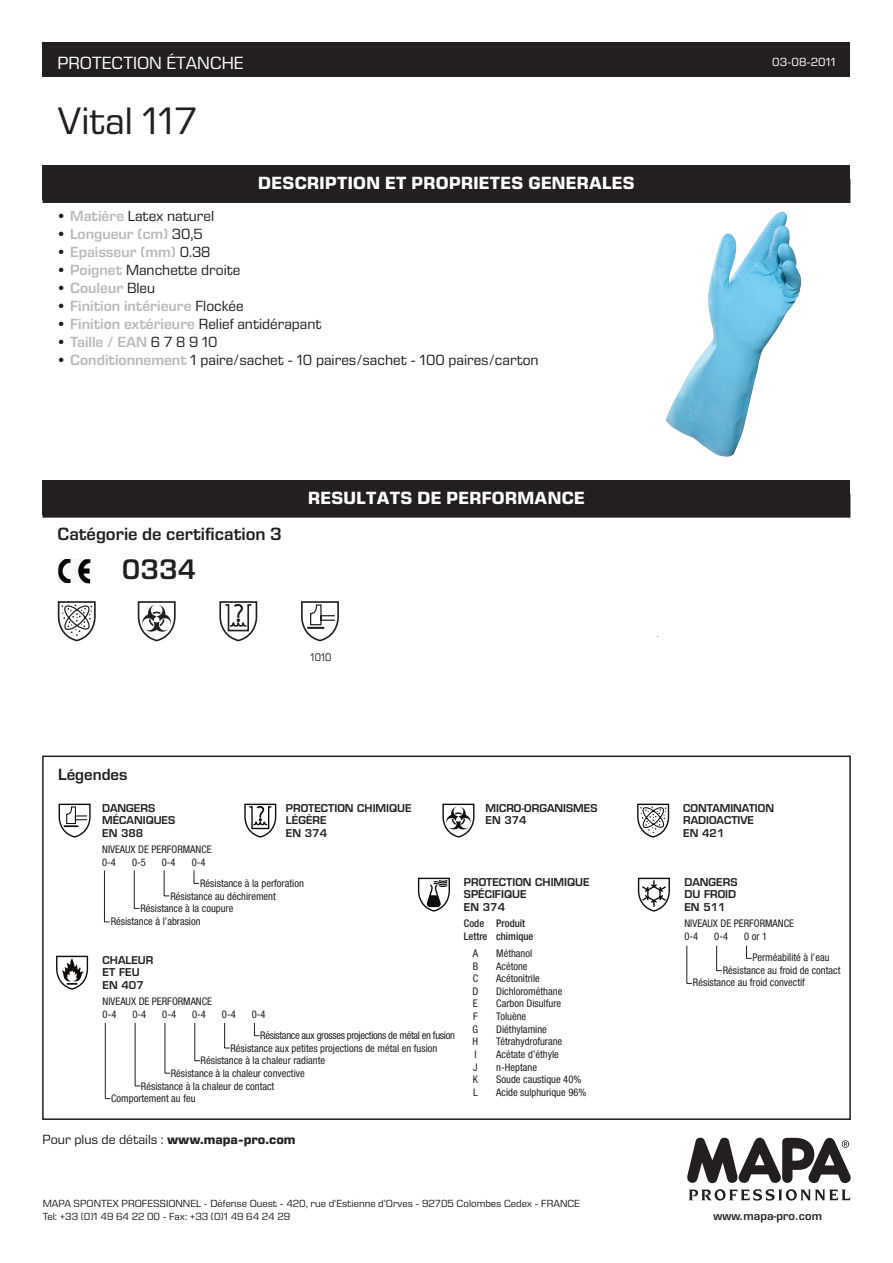
<style>
.page{position:relative;width:893px;height:1263px;background:#fff}
.page>*{position:absolute;margin:0;border:0;box-sizing:border-box;transform-origin:0 0}
._03__Nom_produit{font:39px "Eurostile Next LT Pro";color:#231f20}
._02__CE_nombre{font:600 28.8px "Eurostile Next LT Pro";color:#231f20}
._08__Titre_bandeau_n{font:700 18px "Eurostile Next LT Pro";letter-spacing:.02em;color:#fff}
._01__Certif_category{font:600 18px "Eurostile Next LT Pro";color:#231f20}
.t1{font:18px "Eurostile Next LT Pro";color:#fff}
.t2{font:600 15px "Eurostile Next LT Pro";color:#b8b9bc}
.t3{font:15px "Eurostile Next LT Pro";color:#231f20}
.t4{font:600 15px "Eurostile";color:#231f20}
.adresse_web{font:13.5px "Eurostile Next LT Pro";color:#231f20}
.t5{font:12px "Eurostile Next LT Pro";color:#fff}
.performances{font:11.25px "Eurostile Next LT Pro";color:#231f20;scale:.9 1}
.t6{font:600 11.1px "Eurostile";color:#231f20}
.t7{font:condensed 10.5px/12.6px "Helvetica Neue LT Std";color:#231f20}
.t8{font:600 10.5px/12.6px "Eurostile";color:#231f20}
.t9{font:10.5px "Eurostile Next LT Pro";color:#231f20}
.t10{font:condensed 10.5px/21.1px "Helvetica Neue LT Std";letter-spacing:-.03em;color:#231f20}
.t11{font:500 condensed 10.5px/12.6px "Helvetica Neue LT Std";color:#231f20}
.t12{font:condensed 7.5px "Helvetica Neue LT Std";color:#231f20;scale:.9 1}
.s1{font-weight:700}
.s2{font-weight:600;color:#b8b9bc}
.s3{font-weight:700;color:#231f20}
.s4{font-weight:400;color:#231f20}
</style>
<div class="page">
<svg style="left:687px;top:1138px;width:164px;height:62px"></svg>
<svg style="left:59px;top:804px;width:32px;height:34px"></svg>
<svg style="left:56px;top:956px;width:32px;height:34px"></svg>
<svg style="left:418px;top:878px;width:32px;height:34px"></svg>
<svg style="left:442px;top:804px;width:32px;height:34px"></svg>
<svg style="left:244px;top:804px;width:32px;height:34px"></svg>
<hr style="left:104px;top:870px;width:1px;height:52px;background:#231f20">
<hr style="left:134px;top:870px;width:1px;height:38px;background:#231f20">
<svg style="left:164px;top:870px;width:5px;height:26px"></svg>
<svg style="left:194px;top:870px;width:5px;height:14px"></svg>
<hr style="left:105px;top:1023px;width:1px;height:75px;background:#231f20">
<hr style="left:135px;top:1023px;width:1px;height:63px;background:#231f20">
<hr style="left:165px;top:1023px;width:1px;height:50px;background:#231f20">
<hr style="left:194px;top:1023px;width:1px;height:37px;background:#231f20">
<svg style="left:224px;top:1023px;width:6px;height:26px"></svg>
<svg style="left:254px;top:1023px;width:6px;height:13px"></svg>
<svg style="left:638px;top:878px;width:32px;height:34px"></svg>
<svg style="left:637px;top:804px;width:32px;height:34px"></svg>
<hr style="left:686px;top:946px;width:1px;height:37px;background:#231f20">
<svg style="left:716px;top:946px;width:6px;height:25px"></svg>
<svg style="left:746px;top:946px;width:6px;height:13px"></svg>
<div style="left:42px;top:755px;width:809px;height:365px;border:2px solid #231f20"></div>
<div style="left:43px;top:43px;width:807px;height:34px;background:#231f20"></div>
<img style="left:58px;top:559px;width:32px;height:24px">
<div style="left:43px;top:166px;width:807px;height:34px;background:#231f20"></div>
<div style="left:43px;top:179px;width:807px;height:24px;background:#231f20"></div>
<div style="left:43px;top:480px;width:807px;height:34px;background:#231f20"></div>
<div style="left:43px;top:494px;width:807px;height:24px;background:#231f20"></div>
<img style="left:665px;top:212px;width:136px;height:245px">
<svg style="left:301px;top:601px;width:38px;height:40px"></svg>
<svg style="left:219px;top:601px;width:38px;height:40px"></svg>
<svg style="left:138px;top:601px;width:38px;height:40px"></svg>
<svg style="left:58px;top:601px;width:38px;height:40px"></svg>
<p class="t1" style="left:57px;top:53px;width:188px">PROTECTION ÉTANCHE</p>
<p class="_03__Nom_produit" style="left:57px;top:99px;width:141px">Vital 117</p>
<p class="_08__Titre_bandeau_n" style="left:258px;top:173px;width:378px">DESCRIPTION ET PROPRIETES GENERALES</p>
<p class="t3" style="left:57px;top:207px;width:158px"><span class="s1">•</span> <span class="s2">Matière</span> Latex naturel</p>
<p class="t2" style="left:57px;top:225px;width:147px"><span class="s3">•</span> Longueur (cm) <span class="s4">30,5</span></p>
<p class="t2" style="left:57px;top:243px;width:155px"><span class="s3">•</span> Epaisseur (mm) <span class="s4">0.38</span></p>
<p class="t3" style="left:57px;top:261px;width:185px"><span class="s1">•</span> <span class="s2">Poignet</span> Manchette droite</p>
<p class="t2" style="left:57px;top:279px;width:99px"><span class="s3">•</span> Couleur <span class="s4">Bleu</span></p>
<p class="t2" style="left:57px;top:297px;width:188px"><span class="s3">•</span> Finition intérieure <span class="s4">Flockée</span></p>
<p class="t2" style="left:57px;top:315px;width:266px"><span class="s3">•</span> Finition extérieure <span class="s4">Relief antidérapant</span></p>
<p class="t2" style="left:57px;top:333px;width:162px"><span class="s3">•</span> Taille / EAN <span class="s4">6 7 8 9 10</span></p>
<p class="t3" style="left:57px;top:351px;width:483px"><span class="s1">•</span> <span class="s2">Conditionnement</span> 1 paire/sachet - 10 paires/sachet - 100 paires/carton</p>
<p class="t5" style="left:772px;top:55px;width:65px">03-08-2011</p>
<p class="_01__Certif_category" style="left:57px;top:524px;width:226px">Catégorie de certification 3</p>
<p class="_02__CE_nombre" style="left:122px;top:553px;width:76px">0334</p>
<p class="_08__Titre_bandeau_n" style="left:308px;top:487px;width:278px">RESULTATS DE PERFORMANCE</p>
<p class="performances" style="left:311px;top:651px;width:25px">1010</p>
<p class="t4" style="left:58px;top:765px;width:71px">Légendes</p>
<p class="t8" style="left:286px;top:801px;width:127px">PROTECTION CHIMIQUE<br>LÉGÈRE<br>EN 374</p>
<p class="t8" style="left:486px;top:801px;width:113px">MICRO-ORGANISMES<br>EN 374</p>
<p class="t8" style="left:102px;top:801px;width:75px">DANGERS<br>MÉCANIQUES<br>EN 388</p>
<p class="t7" style="left:102px;top:843px;width:111px">NIVEAUX DE PERFORMANCE<br>0-4</p>
<p class="t7" style="left:132px;top:856px;width:15px">0-5</p>
<p class="t7" style="left:162px;top:856px;width:15px">0-4</p>
<p class="t7" style="left:200px;top:851px;width:105px;line-height:21.1px;text-indent:-9px">0-4<br>Résistance à la perforation</p>
<p class="t7" style="left:170px;top:890px;width:107px">Résistance au déchirement</p>
<p class="t7" style="left:141px;top:902px;width:94px">Résistance à la coupure</p>
<p class="t7" style="left:111px;top:915px;width:91px">Résistance à l’abrasion</p>
<p class="t8" style="left:464px;top:875px;width:127px">PROTECTION CHIMIQUE<br>SPÉCIFIQUE<br>EN 374</p>
<p class="t11" style="left:464px;top:917px;width:71px">Code Produit<br>Lettre chimique</p>
<p class="t7" style="left:473px;top:947px;width:7px">A</p>
<p class="t7" style="left:496px;top:947px;width:38px">Méthanol</p>
<p class="t7" style="left:473px;top:959px;width:7px">B</p>
<p class="t7" style="left:496px;top:959px;width:33px">Acétone</p>
<p class="t7" style="left:473px;top:972px;width:7px">C</p>
<p class="t7" style="left:496px;top:972px;width:45px">Acétonitrile</p>
<p class="t7" style="left:472px;top:985px;width:7px">D</p>
<p class="t7" style="left:496px;top:985px;width:68px">Dichlorométhane</p>
<p class="t7" style="left:473px;top:997px;width:6px">E</p>
<p class="t7" style="left:496px;top:997px;width:66px">Carbon Disulfure</p>
<p class="t7" style="left:473px;top:1010px;width:6px">F</p>
<p class="t7" style="left:496px;top:1010px;width:32px">Toluène</p>
<p class="t7" style="left:473px;top:1022px;width:7px">G</p>
<p class="t7" style="left:496px;top:1022px;width:52px">Diéthylamine</p>
<p class="t7" style="left:473px;top:1035px;width:7px">H</p>
<p class="t7" style="left:496px;top:1035px;width:68px">Tétrahydrofurane</p>
<p class="t7" style="left:474px;top:1048px;width:4px">I</p>
<p class="t7" style="left:496px;top:1048px;width:64px">Acétate d’éthyle</p>
<p class="t7" style="left:473px;top:1060px;width:6px">J</p>
<p class="t7" style="left:496px;top:1060px;width:42px">n-Heptane</p>
<p class="t7" style="left:473px;top:1073px;width:7px">K</p>
<p class="t7" style="left:496px;top:1073px;width:87px">Soude caustique 40%</p>
<p class="t7" style="left:473px;top:1086px;width:6px">L</p>
<p class="t7" style="left:496px;top:1086px;width:92px">Acide sulphurique 96%</p>
<p class="t8" style="left:103px;top:953px;width:52px">CHALEUR<br>ET FEU<br>EN 407</p>
<p class="t7" style="left:103px;top:995px;width:111px">NIVEAUX DE PERFORMANCE<br>0-4</p>
<p class="t7" style="left:132px;top:1008px;width:15px">0-4</p>
<p class="t7" style="left:162px;top:1008px;width:15px">0-4</p>
<p class="t7" style="left:192px;top:1008px;width:15px">0-4</p>
<p class="t7" style="left:222px;top:1008px;width:15px">0-4</p>
<p class="t10" style="left:260px;top:1004px;width:196px;text-indent:-9px">0-4<br>Résistance aux grosses projections de métal en fusion</p>
<p class="t7" style="left:230px;top:1042px;width:208px">Résistance aux petites projections de métal en fusion</p>
<p class="t7" style="left:201px;top:1054px;width:126px">Résistance à la chaleur radiante</p>
<p class="t7" style="left:171px;top:1067px;width:135px">Résistance à la chaleur convective</p>
<p class="t7" style="left:141px;top:1079px;width:135px">Résistance à la chaleur de contact</p>
<p class="t7" style="left:111px;top:1092px;width:86px">Comportement au feu</p>
<p class="adresse_web" style="left:43px;top:1132px;width:255px">Pour plus de détails : <span class="s1">www.mapa-pro.com</span></p>
<p class="t9" style="left:43px;top:1198px;width:539px">MAPA SPONTEX PROFESSIONNEL - Défense Ouest - 420, rue d’Estienne d’Orves - 92705 Colombes Cedex - FRANCE</p>
<p class="t9" style="left:43px;top:1211px;width:249px">Tel: +33 (0)1 49 64 22 00 - Fax: +33 (0)1 49 64 24 29</p>
<p class="t12" style="left:657px;top:630px;width:3px">.</p>
<p class="t8" style="left:683px;top:801px;width:92px">CONTAMINATION<br>RADIOACTIVE<br>EN 421</p>
<p class="t8" style="left:684px;top:875px;width:54px">DANGERS<br>DU FROID<br>EN 511</p>
<p class="t7" style="left:684px;top:917px;width:111px">NIVEAUX DE PERFORMANCE<br>0-4</p>
<p class="t7" style="left:714px;top:930px;width:15px">0-4</p>
<p class="t7" style="left:753px;top:926px;width:78px;line-height:21.1px;text-indent:-9px">0 or 1<br>Perméabilité à l’eau</p>
<p class="t7" style="left:693px;top:964px;width:149px;text-indent:30px">Résistance au froid de contact<br>Résistance au froid convectif</p>
<p class="t6" style="left:714px;top:1209px;width:110px">www.mapa-pro.com</p>
</div>
